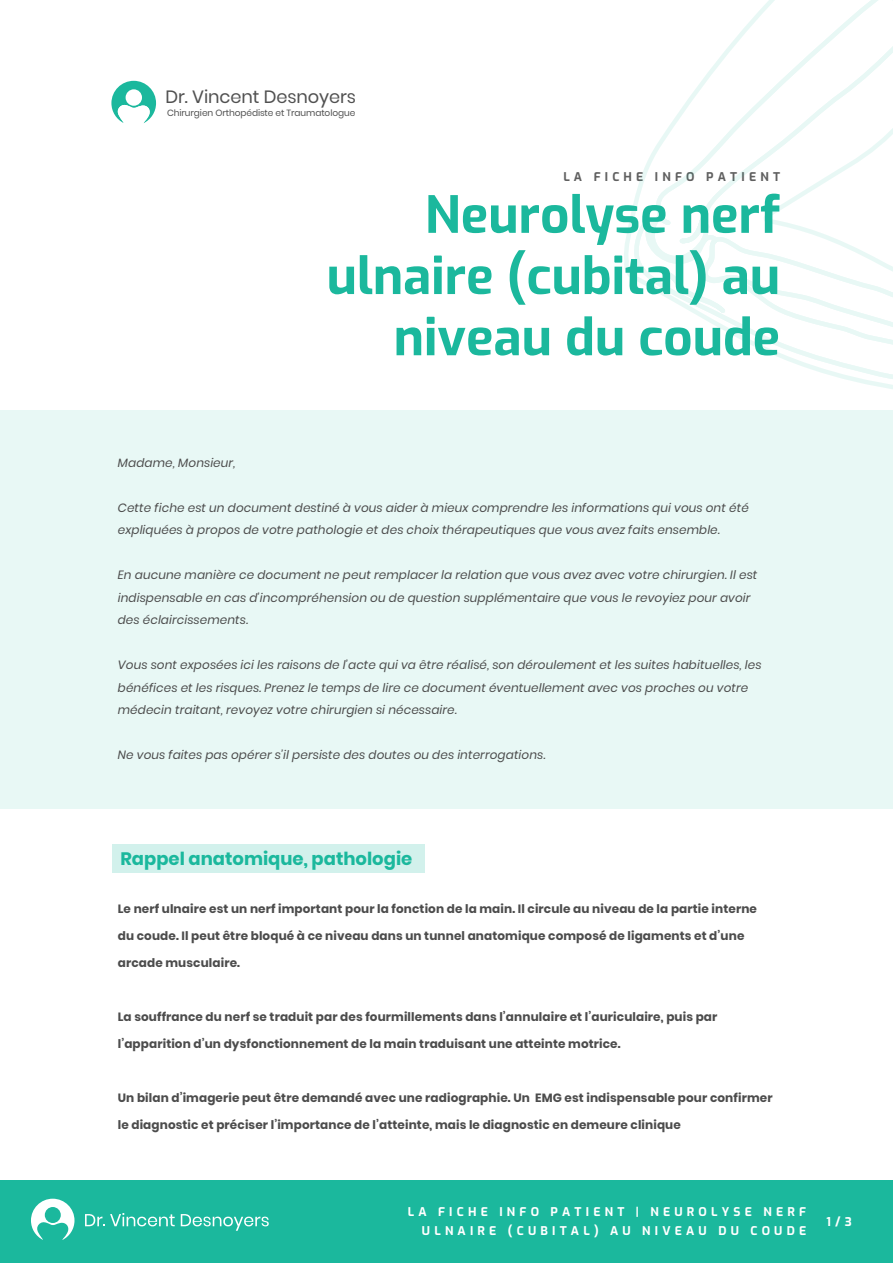
<style>
.page{position:relative;width:893px;height:1263px;background:#fff}
.page>*{position:absolute;margin:0;border:0;box-sizing:border-box;transform-origin:0 0}
.t1{font:100 51px/61.2px "Exo";color:#1bb89d;text-align:right}
.t2{font:700 18px "Poppins";color:#1bb89d}
.t3{font:17.7px "Poppins";letter-spacing:-.005em;color:#515151}
.t4{font:italic 12px/22.5px "Poppins";letter-spacing:.01em;color:#4c4c4c}
.t5{font:700 12px "Poppins";letter-spacing:.01em;color:#4c4c4c}
.t6{font:100 12px/19.5px "Exo";letter-spacing:.35em;color:#fff;text-align:right}
.t7{font:100 12px "Exo";letter-spacing:.35em;color:#606060}
.t8{font:9px "Poppins";letter-spacing:-.01em;color:#515151}
</style>
<div class="page">
<svg style="left:111px;top:81px;width:45px;height:42px"></svg>
<div style="left:126px;top:89px;width:16px;height:17px;background:#fff;border-radius:50%"></div>
<div style="left:0;top:410px;width:893px;height:398px;background:#e8f8f5"></div>
<div style="left:112px;top:844px;width:312px;height:29px;background:#d2f1ec"></div>
<div style="left:0;top:1181px;width:893px;height:82px;background:#1bb89d"></div>
<svg style="left:85px;top:1213px;width:90px;height:13px"></svg>
<svg style="left:181px;top:1214px;width:88px;height:17px"></svg>
<svg style="left:31px;top:1199px;width:44px;height:41px"></svg>
<svg style="left:639px;top:0;width:254px;height:182px"></svg>
<svg style="left:624px;top:182px;width:269px;height:207px"></svg>
<h3 class="t3" style="left:166px;top:86px;width:192px">Dr. Vincent Desnoyers</h3>
<p class="t8" style="left:167px;top:107px;width:190px">Chirurgien Orthopédiste et Traumatologue</p>
<p class="t7" style="left:563px;top:168px;width:218px">LA FICHE INFO PATIENT</p>
<h1 class="t1" style="left:327px;top:181px;width:455px">Neurolyse nerf ulnaire (cubital) au niveau du coude</h1>
<p class="t4" style="left:118px;top:452px;width:119px">Madame, Monsieur,</p>
<p class="t4" style="left:118px;top:497px;width:633px">Cette fiche est un document destiné à vous aider à mieux comprendre les informations qui vous ont été expliquées à propos de votre pathologie et des choix thérapeutiques que vous avez faits ensemble.</p>
<p class="t4" style="left:118px;top:564px;width:641px">En aucune manière ce document ne peut remplacer la relation que vous avez avec votre chirurgien. Il est indispensable en cas d’incompréhension ou de question supplémentaire que vous le revoyiez pour avoir des éclaircissements.</p>
<p class="t4" style="left:118px;top:654px;width:645px">Vous sont exposées ici les raisons de l’acte qui va être réalisé, son déroulement et les suites habituelles, les bénéfices et les risques. Prenez le temps de lire ce document éventuellement avec vos proches ou votre médecin traitant, revoyez votre chirurgien si nécessaire.</p>
<p class="t4" style="left:118px;top:744px;width:429px">Ne vous faites pas opérer s’il persiste des doutes ou des interrogations.</p>
<h2 class="t2" style="left:121px;top:849px;width:293px">Rappel anatomique, pathologie</h2>
<p class="t5" style="left:118px;top:901px;width:641px">Le nerf ulnaire est un nerf important pour la fonction de la main. Il circule au niveau de la partie interne</p>
<p class="t5" style="left:118px;top:928px;width:628px">du coude. Il peut être bloqué à ce niveau dans un tunnel anatomique composé de ligaments et d’une</p>
<p class="t5" style="left:118px;top:955px;width:124px">arcade musculaire.</p>
<p class="t5" style="left:118px;top:1009px;width:601px">La souffrance du nerf se traduit par des fourmillements dans l’annulaire et l’auriculaire, puis par</p>
<p class="t5" style="left:118px;top:1036px;width:504px">l’apparition d’un dysfonctionnement de la main traduisant une atteinte motrice.</p>
<p class="t5" style="left:118px;top:1090px;width:656px">Un bilan d’imagerie peut être demandé avec une radiographie. Un EMG est indispensable pour confirmer</p>
<p class="t5" style="left:118px;top:1117px;width:565px">le diagnostic et préciser l’importance de l’atteinte, mais le diagnostic en demeure clinique</p>
<p class="t6" style="left:408px;top:1201px;width:400px">LA FICHE INFO PATIENT | NEUROLYSE NERF<br>ULNAIRE (CUBITAL) AU NIVEAU DU COUDE</p>
<p class="t6" style="left:826px;top:1211px;width:27px">1/3</p>
</div>
